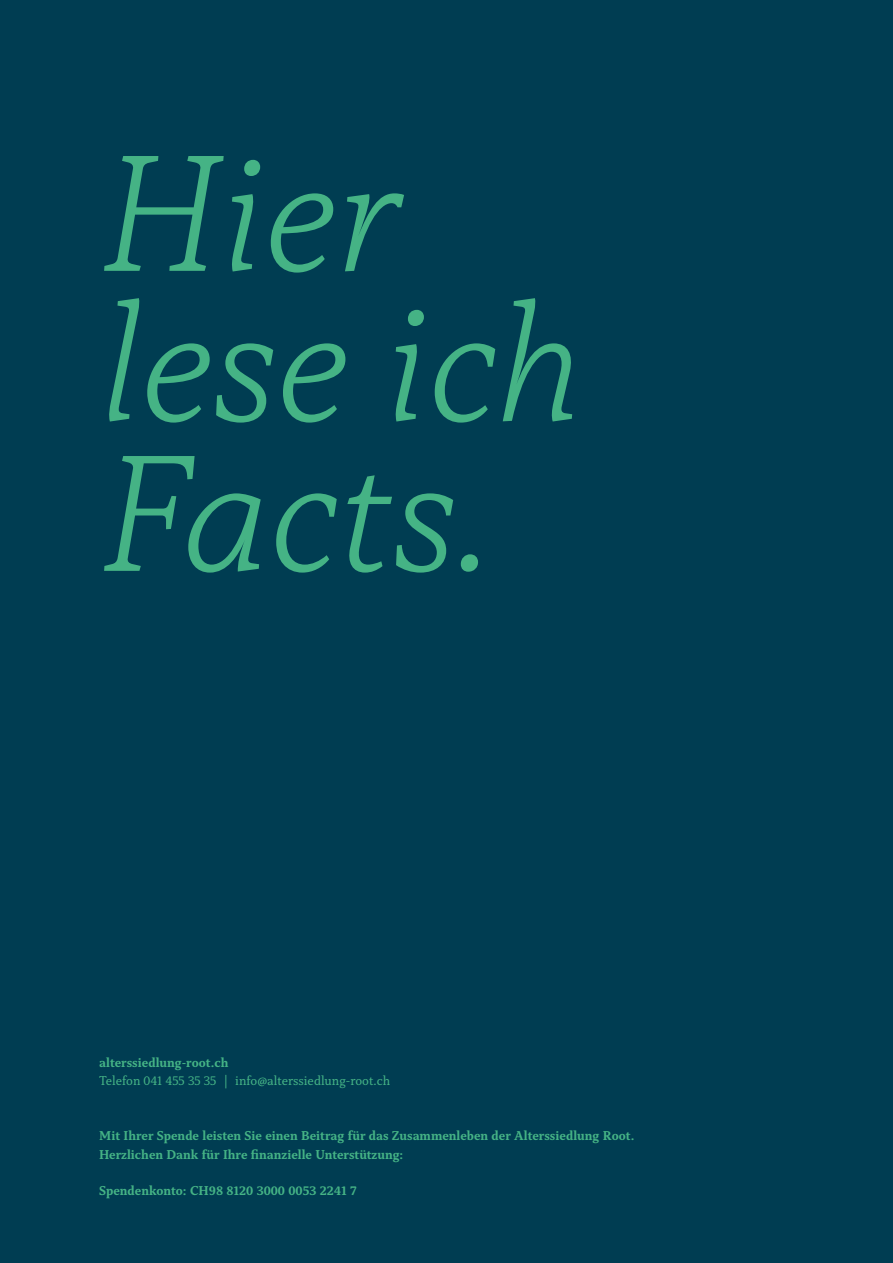
<style>
.page{position:relative;width:893px;height:1263px;background:#003d52}
.page>*{position:absolute;margin:0;border:0;box-sizing:border-box;transform-origin:0 0}
.t1{font:italic 300 174px/150px "Capitolina";color:#45b385}
.t2{font:700 13.5px/18.3px "Capitolina";color:#45b385}
.t3{font:13.5px "Capitolina";color:#45b385}
</style>
<div class="page">
<h1 class="t1" style="left:99px;top:142px;width:486px">Hier lese ich<br>Facts.</h1>
<p class="t2" style="left:99px;top:1053px;width:131px">alterssiedlung-root.ch</p>
<p class="t3" style="left:99px;top:1073px;width:293px">Telefon 041 455 35 35 | info@alterssiedlung-root.ch</p>
<p class="t2" style="left:99px;top:1127px;width:537px">Mit Ihrer Spende leisten Sie einen Beitrag für das Zusammenleben der Alterssiedlung Root.<br>Herzlichen Dank für Ihre finanzielle Unterstützung:</p>
<p class="t2" style="left:99px;top:1182px;width:259px">Spendenkonto: CH98 8120 3000 0053 2241 7</p>
</div>
